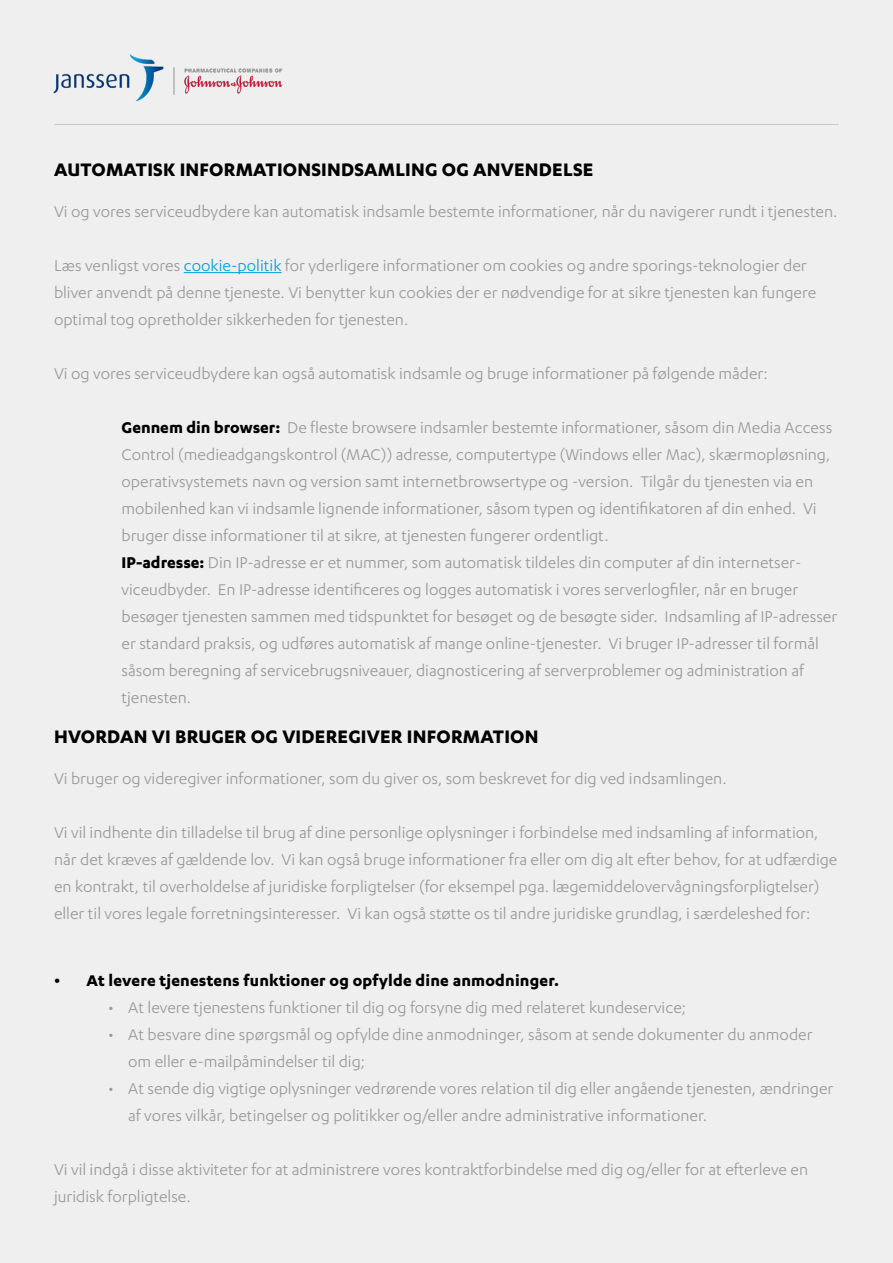
<style>
.page{position:relative;width:893px;height:1263px;background:#efefef}
.page>*{position:absolute;margin:0;border:0;box-sizing:border-box;transform-origin:0 0}
.t1{font:700 21px "Karbon";letter-spacing:.01em;color:#000}
.t2{font:18px/27px "Karbon";color:#999}
.t3{font:18px/27px "Karbon";color:#989899}
.t4{font:700 18px "Karbon";letter-spacing:.01em;color:#000}
.s1{color:#00a0df}
.s2{font-weight:700;color:#000}
</style>
<div class="page">
<img style="left:53px;top:54px;width:230px;height:48px">
<hr style="left:54px;top:124px;width:785px;height:1px;background:#333">
<hr style="left:184px;top:272px;width:98px;height:1px;background:#00a0df">
<p class="t1" style="left:54px;top:158px;width:541px">AUTOMATISK INFORMATIONSINDSAMLING OG ANVENDELSE</p>
<p class="t2" style="left:54px;top:197px;width:785px">Vi og vores serviceudbydere kan automatisk indsamle bestemte informationer, når du navigerer rundt i tjenesten.</p>
<p class="t2" style="left:54px;top:251px;width:764px">Læs venligst vores <span class="s1">cookie-politik</span> for yderligere informationer om cookies og andre sporings-teknologier der bliver anvendt på denne tjeneste. Vi benytter kun cookies der er nødvendige for at sikre tjenesten kan fungere optimal tog opretholder sikkerheden for tjenesten.</p>
<p class="t2" style="left:54px;top:359px;width:715px">Vi og vores serviceudbydere kan også automatisk indsamle og bruge informationer på følgende måder:</p>
<p class="t3" style="left:122px;top:413px;width:717px"><span class="s2">Gennem din browser:</span> De fleste browsere indsamler bestemte informationer, såsom din Media Access Control (medieadgangskontrol (MAC)) adresse, computertype (Windows eller Mac), skærmopløsning, operativsystemets navn og version samt internetbrowsertype og -version. Tilgår du tjenesten via en mobilenhed kan vi indsamle lignende informationer, såsom typen og identifikatoren af din enhed. Vi bruger disse informationer til at sikre, at tjenesten fungerer ordentligt.<br><span class="s2">IP-adresse:</span> Din IP-adresse er et nummer, som automatisk tildeles din computer af din internetser&shy;viceudbyder. En IP-adresse identificeres og logges automatisk i vores serverlogfiler, når en bruger besøger tjenesten sammen med tidspunktet for besøget og de besøgte sider. Indsamling af IP-adresser er standard praksis, og udføres automatisk af mange online-tjenester. Vi bruger IP-adresser til formål såsom beregning af servicebrugsniveauer, diagnosticering af serverproblemer og administration af tjenesten.</p>
<p class="t1" style="left:54px;top:725px;width:486px">HVORDAN VI BRUGER OG VIDEREGIVER INFORMATION</p>
<p class="t2" style="left:54px;top:764px;width:674px">Vi bruger og videregiver informationer, som du giver os, som beskrevet for dig ved indsamlingen.</p>
<p class="t2" style="left:54px;top:818px;width:785px">Vi vil indhente din tilladelse til brug af dine personlige oplysninger i forbindelse med indsamling af information, når det kræves af gældende lov. Vi kan også bruge informationer fra eller om dig alt efter behov, for at udfærdige en kontrakt, til overholdelse af juridiske forpligtelser (for eksempel pga. lægemiddelovervågningsforpligtelser) eller til vores legale forretningsinteresser. Vi kan også støtte os til andre juridiske grundlag, i særdeleshed for:</p>
<p class="t4" style="left:54px;top:971px;width:507px">• At levere tjenestens funktioner og opfylde dine anmodninger.</p>
<p class="t2" style="left:108px;top:994px;width:580px">• At levere tjenestens funktioner til dig og forsyne dig med relateret kundeservice;</p>
<p class="t2" style="left:128px;top:1021px;width:686px;text-indent:-20px">• At besvare dine spørgsmål og opfylde dine anmodninger, såsom at sende dokumenter du anmoder om eller e-mailpåmindelser til dig;</p>
<p class="t2" style="left:128px;top:1075px;width:707px;text-indent:-20px">• At sende dig vigtige oplysninger vedrørende vores relation til dig eller angående tjenesten, ændringer af vores vilkår, betingelser og politikker og/eller andre administrative informationer.</p>
<p class="t2" style="left:54px;top:1156px;width:756px">Vi vil indgå i disse aktiviteter for at administrere vores kontraktforbindelse med dig og/eller for at efterleve en juridisk forpligtelse.</p>
</div>
